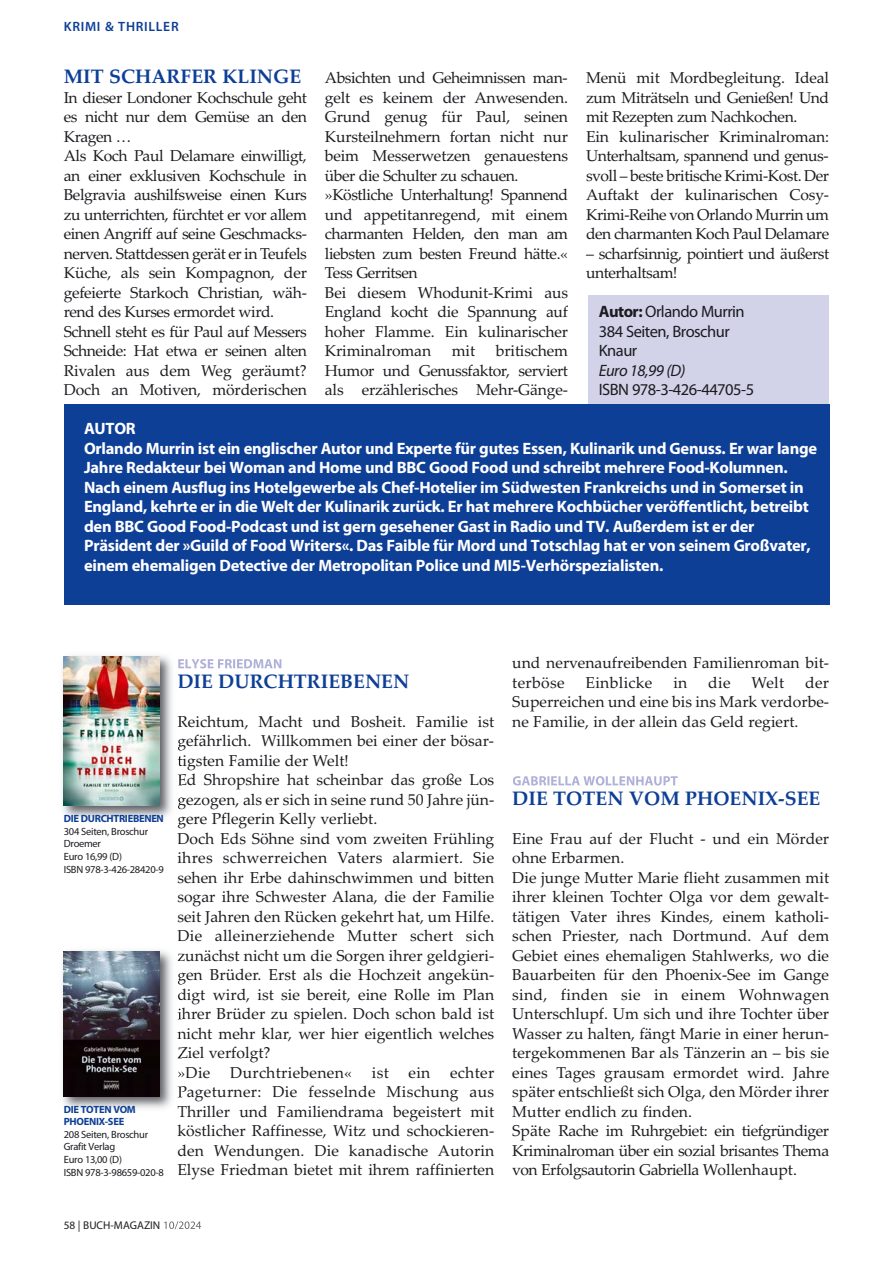
<style>
.page{position:relative;width:893px;height:1263px;background:#fff}
.page>*{position:absolute;margin:0;border:0;box-sizing:border-box;transform-origin:0 0}
.t1{font:700 19.5px "Palatino Linotype";color:#0e3f97}
.t2{font:700 16.5px/19.5px "Myriad Pro";letter-spacing:-.015em;color:#fff}
.t3{font:16.5px/19.5px "Myriad Pro";letter-spacing:-.03em;color:#1b1c20}
.t4{font:italic 16.5px "Myriad Pro";letter-spacing:-.03em;color:#1b1c20}
.t5{font:15.75px/19.5px "Palatino Linotype";color:#1b1c20}
.t6{font:15.75px/19.5px "Palatino Linotype";letter-spacing:-.03em;color:#1b1c20}
.t7{font:15.75px "Palatino Linotype";letter-spacing:.02em;color:#1b1c20}
.t8{font:600 13.5px "Myriad Pro";letter-spacing:.055em;color:#0e3f97}
.t9{font:11.25px "Myriad Pro";color:#1b1c20}
.t10{font:10.5px/12.6px "Myriad Pro";letter-spacing:-.025em;color:#1b1c20}
.t11{font:700 10.5px/12.6px "Myriad Pro";letter-spacing:-.03em;color:#0e3f97}
.s1{font-weight:700}
</style>
<div class="page">
<div style="left:588px;top:295px;width:241px;height:109px;background:#d2d2e9"></div>
<svg style="left:164px;top:1221px;width:37px;height:8px"></svg>
<svg style="left:513px;top:776px;width:157px;height:9px"></svg>
<img style="left:62px;top:655px;width:119px;height:163px">
<svg style="left:178px;top:659px;width:103px;height:9px"></svg>
<img style="left:178px;top:674px;width:3px;height:14px">
<svg style="left:178px;top:715px;width:3px;height:12px"></svg>
<img style="left:178px;top:735px;width:3px;height:16px">
<img style="left:178px;top:755px;width:3px;height:15px">
<svg style="left:178px;top:774px;width:3px;height:12px"></svg>
<svg style="left:178px;top:797px;width:3px;height:28px"></svg>
<img style="left:64px;top:656px;width:95px;height:149px">
<img style="left:62px;top:950px;width:119px;height:159px">
<svg style="left:178px;top:953px;width:3px;height:8px"></svg>
<img style="left:178px;top:970px;width:3px;height:15px">
<img style="left:178px;top:988px;width:3px;height:16px">
<svg style="left:178px;top:1008px;width:3px;height:11px"></svg>
<svg style="left:177px;top:1027px;width:4px;height:12px"></svg>
<svg style="left:178px;top:1047px;width:3px;height:11px"></svg>
<svg style="left:178px;top:1067px;width:3px;height:11px"></svg>
<img style="left:178px;top:1086px;width:3px;height:16px">
<svg style="left:178px;top:1105px;width:3px;height:12px"></svg>
<img style="left:64px;top:951px;width:95px;height:145px">
<div style="left:64px;top:404px;width:765px;height:200px;background:#0e3f97"></div>
<p class="t8" style="left:64px;top:22px;width:116px">KRIMI &amp; THRILLER</p>
<p class="t1" style="left:64px;top:65px;width:239px">MIT SCHARFER KLINGE</p>
<p class="t6" style="left:64px;top:90px;width:245px">In dieser Londoner Kochschule geht es nicht nur dem Gemüse an den<br>Kragen …<br>Als Koch Paul Delamare einwilligt, an einer exklusiven Kochschule in<br>Belgravia aushilfsweise einen Kurs zu unterrichten, fürchtet er vor allem einen Angriff auf seine Geschmacks&shy;nerven. Stattdessen gerät er in Teufels<br>Küche, als sein Kompagnon, der gefeierte Starkoch Christian, wäh&shy;rend des Kurses ermordet wird.<br>Schnell steht es für Paul auf Messers<br>Schneide: Hat etwa er seinen alten<br>Rivalen aus dem Weg geräumt?<br>Doch an Motiven, mörderischen</p>
<p class="t5" style="left:325px;top:70px;width:245px">Absichten und Geheimnissen man&shy;gelt es keinem der Anwesenden.<br>Grund genug für Paul, seinen<br>Kursteilnehmern fortan nicht nur beim Messerwetzen genauestens über die Schulter zu schauen. »Köstliche Unterhaltung! Spannend und appetitanregend, mit einem charmanten Helden, den man am liebsten zum besten Freund hätte.«<br>Tess Gerritsen<br>Bei diesem Whodunit-Krimi aus<br>England kocht die Spannung auf hoher Flamme. Ein kulinarischer<br>Kriminalroman</p>
<p class="t6" style="left:586px;top:70px;width:245px">Menü mit Mordbegleitung. Ideal zum Miträtseln und Genießen! Und mit Rezepten zum Nachkochen.<br>Ein kulinarischer Kriminalroman:<br>Unterhaltsam, spannend und genus&shy;svoll – beste britische Krimi-Kost. Der Auftakt der kulinarischen Cosy-Krimi-Reihe von Orlando Murrin um den charmanten Koch Paul Delamare</p>
<p class="t6" style="left:586px;top:246px;width:245px">– scharfsinnig, pointiert und äußerst unterhaltsam!</p>
<p class="t3" style="left:599px;top:303px;width:147px"><span class="s1">Autor:</span> Orlando Murrin<br>384 Seiten, Broschur<br>Knaur</p>
<p class="t4" style="left:599px;top:360px;width:88px">Euro 18,99 (D)</p>
<p class="t3" style="left:599px;top:381px;width:157px">ISBN 978-3-426-44705-5</p>
<p class="t2" style="left:84px;top:420px;width:735px">AUTOR<br>Orlando Murrin ist ein englischer Autor und Experte für gutes Essen, Kulinarik und Genuss. Er war lange Jahre Redakteur bei Woman and Home und BBC Good Food und schreibt mehrere Food-Kolumnen.<br>Nach einem Ausflug ins Hotelgewerbe als Chef-Hotelier im Südwesten Frankreichs und in Somerset in England, kehrte er in die Welt der Kulinarik zurück. Er hat mehrere Kochbücher veröffentlicht, betreibt den BBC Good Food-Podcast und ist gern gesehener Gast in Radio und TV. Außerdem ist er der Präsident der »Guild of Food Writers«. Das Faible für Mord und Totschlag hat er von seinem Großvater, einem ehemaligen Detective der Metropolitan Police und MI5-Verhörspezialisten.</p>
<p class="t5" style="left:325px;top:343px;width:245px;text-align:justify;text-indent:171px">britischem Humor und Genussfaktor, serviert als erzählerisches Mehr-Gänge-</p>
<p class="t5" style="left:452px;top:343px;width:25px">mit</p>
<p class="t11" style="left:64px;top:813px;width:102px">DIE DURCHTRIEBENEN</p>
<p class="t10" style="left:64px;top:826px;width:102px">304 Seiten, Broschur<br>Droemer<br>Euro 16,99 (D)<br>ISBN 978-3-426-28420-9</p>
<p class="t11" style="left:64px;top:1104px;width:74px">DIE TOTEN VOM<br>PHOENIX-SEE</p>
<p class="t10" style="left:64px;top:1129px;width:102px">208 Seiten, Broschur<br>Grafit Verlag<br>Euro 13,00 (D)<br>ISBN 978-3-98659-020-8</p>
<p class="t1" style="left:177px;top:670px;width:233px">DIE DURCHTRIEBENEN</p>
<p class="t5" style="left:177px;top:714px;width:318px">Reichtum, Macht und Bosheit. Familie ist gefährlich. Willkommen bei einer der bösar&shy;tigsten Familie der Welt!<br>Ed Shropshire hat scheinbar das große Los gezogen, als er sich in seine rund 50 Jahre jün&shy;gere Pflegerin Kelly verliebt.<br>Doch Eds Söhne sind vom zweiten Frühling ihres schwerreichen Vaters alarmiert. Sie sehen ihr Erbe dahinschwimmen und bitten sogar ihre Schwester Alana, die der Familie seit Jahren den Rücken gekehrt hat, um Hilfe.<br>Die alleinerziehende Mutter schert sich zunächst nicht um die Sorgen ihrer geldgieri&shy;gen Brüder. Erst als die Hochzeit angekün&shy;digt wird, ist sie bereit, eine Rolle im Plan ihrer Brüder zu spielen. Doch schon bald ist nicht mehr klar, wer hier eigentlich welches Ziel verfolgt?<br>»Die Durchtriebenen« ist ein echter Pageturner: Die fesselnde Mischung aus Thriller und Familiendrama begeistert mit köstlicher Raffinesse, Witz und schockieren&shy;den Wendungen. Die kanadische Autorin Elyse Friedman bietet mit ihrem raffinierten</p>
<p class="t9" style="left:64px;top:1221px;width:98px">58 | BUCH-MAGAZIN</p>
<p class="t5" style="left:512px;top:655px;width:318px">und nervenaufreibenden Familienroman bit&shy;terböse</p>
<p class="t5" style="left:512px;top:675px;width:318px;text-align:justify;text-indent:293px">der Superreichen und eine bis ins Mark verdorbe&shy;ne Familie, in der allein das Geld regiert.</p>
<p class="t7" style="left:585px;top:676px;width:69px">Einblicke</p>
<p class="t5" style="left:673px;top:675px;width:16px">in</p>
<p class="t5" style="left:708px;top:675px;width:24px">die</p>
<p class="t5" style="left:751px;top:675px;width:34px">Welt</p>
<p class="t1" style="left:512px;top:787px;width:310px">DIE TOTEN VOM PHOENIX-SEE</p>
<p class="t5" style="left:512px;top:831px;width:318px">Eine Frau auf der Flucht - und ein Mörder ohne Erbarmen.<br>Die junge Mutter Marie flieht zusammen mit ihrer kleinen Tochter Olga vor dem gewalt&shy;tätigen Vater ihres Kindes, einem katholi&shy;schen Priester, nach Dortmund. Auf dem Gebiet eines ehemaligen Stahlwerks, wo die Bauarbeiten für den Phoenix-See im Gange sind, finden sie in einem Wohnwagen Unterschlupf. Um sich und ihre Tochter über Wasser zu halten, fängt Marie in einer herun&shy;tergekommenen Bar als Tänzerin an – bis sie eines Tages grausam ermordet wird. Jahre später entschließt sich Olga, den Mörder ihrer Mutter endlich zu finden.<br>Späte Rache im Ruhrgebiet: ein tiefgründiger Kriminalroman über ein sozial brisantes Thema von Erfolgsautorin Gabriella Wollenhaupt.</p>
</div>
